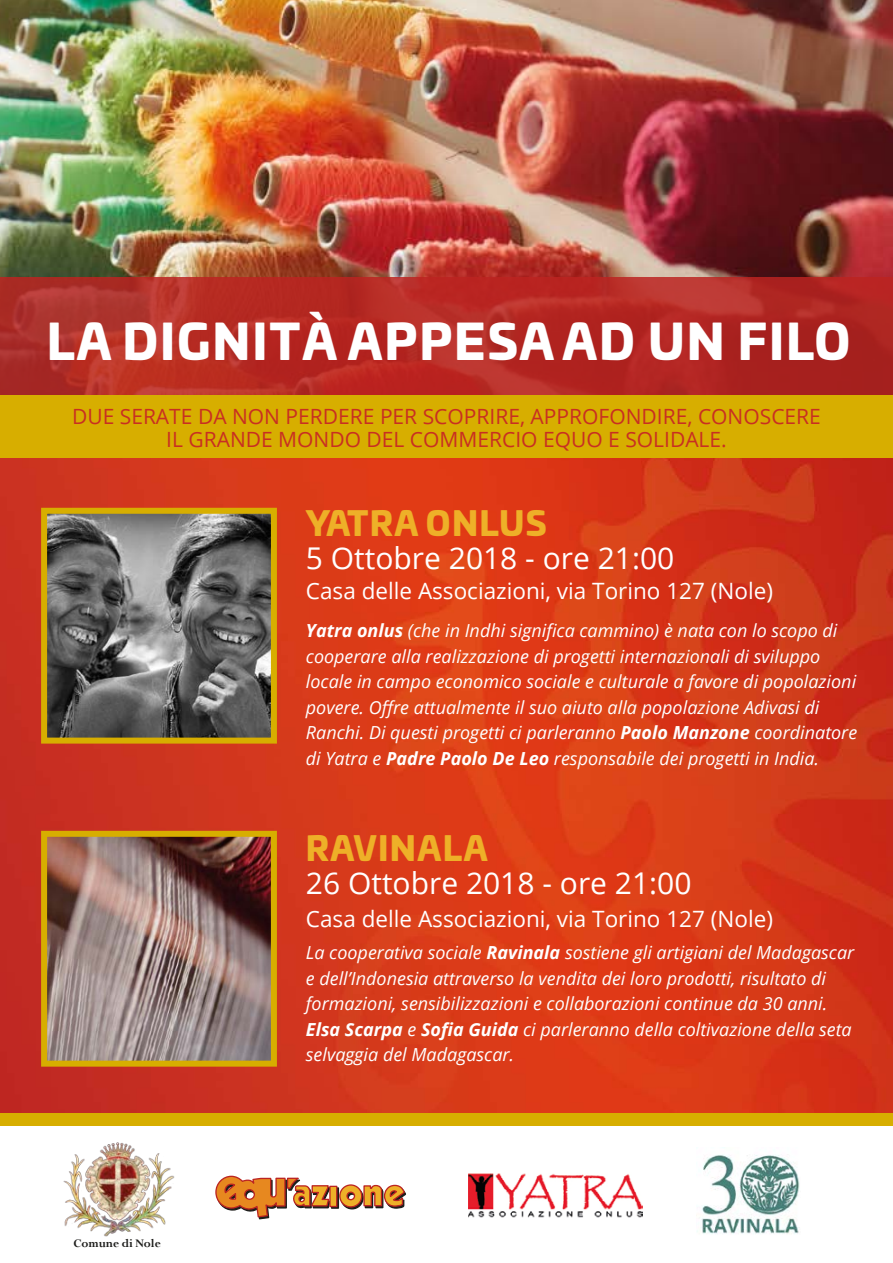
<style>
.page{position:relative;width:893px;height:1263px;background:#fff}
.page>*{position:absolute;margin:0;border:0;box-sizing:border-box;transform-origin:0 0}
.t1{font:900 47.85px "Univia Pro";letter-spacing:.04em;color:#fff}
.t2{font:900 33px "Univia Pro";letter-spacing:.04em;color:#eeb028}
.t3{font:30px "Open Sans";color:#fff}
.t4{font:22.5px "Open Sans";color:#fff}
.t5{font:21px/22.2px "Open Sans";color:#c82f22;text-align:center}
.t6{font:italic 18px/25.5px "Open Sans";color:#fff}
.t7{font:700 12.9px "Perpetua";color:#1d1d1b}
.s1{font-weight:700}
</style>
<div class="page">
<img style="left:0;top:457px;width:893px;height:657px">
<img style="left:0;top:0;width:893px;height:278px">
<svg style="left:0;top:278px;width:893px;height:117px;background:#b32a24"></svg>
<div style="left:0;top:1114px;width:893px;height:12px;background:#d7ae00"></div>
<img style="left:48px;top:515px;width:222px;height:222px">
<div style="left:41px;top:508px;width:236px;height:236px;border:6px solid #d7ae00"></div>
<div style="left:0;top:395px;width:893px;height:62px;background:#d7ae00"></div>
<div style="left:331px;top:1187px;width:8px;height:22px;border:1px solid #1d1d1b"></div>
<div style="left:339px;top:1184px;width:23px;height:23px;border:1px solid #bc2421;border-radius:50%"></div>
<div style="left:330px;top:1186px;width:7px;height:20px;background:#eeb028"></div>
<div style="left:329px;top:1186px;width:8px;height:21px;border:1px solid #bc2421"></div>
<svg style="left:340px;top:1184px;width:66px;height:25px;background:#cb8e52"></svg>
<svg style="left:215px;top:1175px;width:117px;height:45px"></svg>
<img style="left:696px;top:1155px;width:104px;height:79px">
<img style="left:63px;top:1142px;width:112px;height:95px">
<img style="left:468px;top:1173px;width:175px;height:45px">
<img style="left:48px;top:838px;width:222px;height:222px">
<div style="left:41px;top:831px;width:236px;height:236px;border:6px solid #d7ae00"></div>
<h1 class="t1" style="left:47px;top:302px;width:805px">LA DIGNITû APPESA AD UN FILO</h1>
<p class="t5" style="left:72px;top:405px;width:750px">DUE SERATE DA NON PERDERE PER SCOPRIRE, APPROFONDIRE, CONOSCERE<br>IL GRANDE MONDO DEL COMMERCIO EQUO E SOLIDALE.</p>
<h2 class="t2" style="left:306px;top:497px;width:242px">YATRA ONLUS</h2>
<h3 class="t3" style="left:306px;top:538px;width:370px">5 Ottobre 2018 - ore 21:00</h3>
<p class="t4" style="left:306px;top:576px;width:469px">Casa delle Associazioni, via Torino 127 (Nole)</p>
<p class="t6" style="left:306px;top:617px;width:553px"><span class="s1">Yatra onlus</span> (che in Indhi significa cammino) è nata con lo scopo di cooperare alla realizzazione di progetti internazionali di sviluppo locale in campo economico sociale e culturale a favore di popolazioni povere. Offre attualmente il suo aiuto alla popolazione Adivasi di Ranchi. Di questi progetti ci parleranno <span class="s1">Paolo Manzone</span> coordinatore di Yatra e <span class="s1">Padre Paolo De Leo</span> responsabile dei progetti in India.</p>
<h2 class="t2" style="left:306px;top:821px;width:183px">RAVINALA</h2>
<h3 class="t3" style="left:306px;top:862px;width:387px">26 Ottobre 2018 - ore 21:00</h3>
<p class="t4" style="left:306px;top:903px;width:469px">Casa delle Associazioni, via Torino 127 (Nole)</p>
<p class="t7" style="left:73px;top:1235px;width:89px">Comune di Nole</p>
<p class="t6" style="left:306px;top:939px;width:550px">La cooperativa sociale <span class="s1">Ravinala</span> sostiene gli artigiani del Madagascar e dell’Indonesia attraverso la vendita dei loro prodotti, risultato di formazioni, sensibilizzazioni e collaborazioni continue da 30 anni.<br><span class="s1">Elsa Scarpa</span> e <span class="s1">Sofia Guida</span> ci parleranno della coltivazione della seta selvaggia del Madagascar.</p>
</div>
